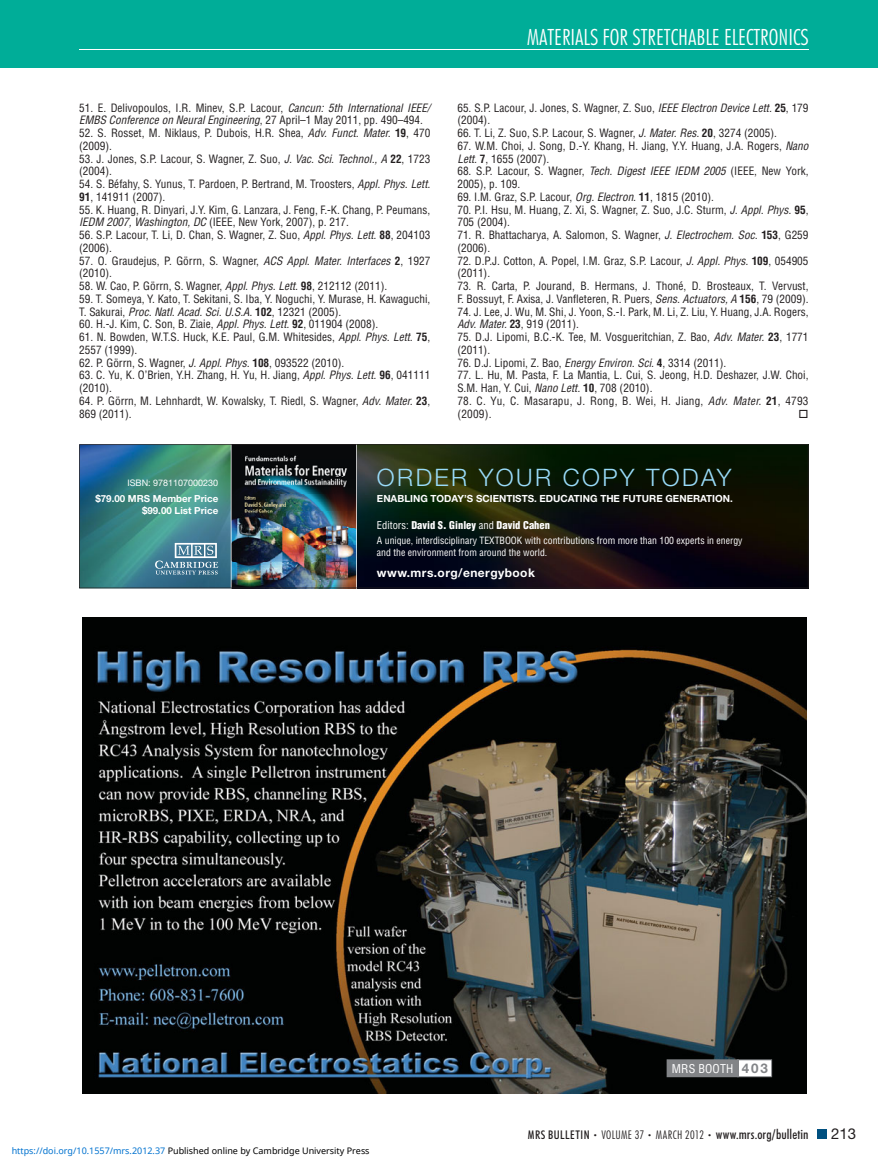
<style>
.page{position:relative;width:878px;height:1175px;background:#fff}
.page>*{position:absolute;margin:0;border:0;box-sizing:border-box;transform-origin:0 0}
.t1{font:300 24px "Helvetica Neue LT Std";letter-spacing:.1em;color:#99dbf9}
.t2{font:300 condensed 22.5px "Futura BT";color:#fff}
.t3{font:15px "Helvetica Neue LT Std";color:#231f20}
.t4{font:500 condensed 13.5px "Futura BT";letter-spacing:.01em;color:#231f20}
.t5{font:700 12px "Helvetica Neue LT Std";letter-spacing:.035em;color:#fff}
.t6{font:condensed 11.85px "Helvetica LT Std";letter-spacing:.01em;color:#fff}
.t7{font:condensed 11.25px/12.8px "Helvetica LT Std";color:#231f20}
.t8{font:condensed 11.25px/12.8px "Helvetica LT Std";letter-spacing:.02em;color:#231f20}
.t9{font:900 condensed 10.5px "Helvetica LT Std";color:#fff}
.t10{font:700 9.9px "Helvetica Neue LT Std";color:#fff}
.t11{font:condensed 9.75px/11.7px "Helvetica LT Std";color:#fff}
.t12{font:700 9.75px/11.7px "Helvetica Neue LT Std";color:#fff;text-align:right}
.t13{font:9px "Noto Sans";color:#000}
.t14{font:9px "Helvetica Neue LT Std";color:#fff}
.s1{font-style:italic}
.s2{font-weight:700}
.s3{font-weight:400}
.s4{font-family:"Helvetica Neue LT Std";font-weight:700;font-stretch:normal;font-size:13.35px;color:#828487}
.s5{font-size:12px}
.s6{font-weight:300;font-size:7.5px}
.s7{font-weight:300;font-size:12px}
.s8{color:#0172cf}
</style>
<div class="page">
<div style="left:0;top:0;width:878px;height:68px;background:#00ad98"></div>
<hr style="left:79px;top:50px;width:729px;height:1px;background:#fff">
<div style="left:817px;top:1130px;width:9px;height:8px;background:#005080"></div>
<img style="left:82px;top:617px;width:724px;height:476px">
<div style="left:737px;top:1059px;width:34px;height:17px;background:#fff"></div>
<div style="left:737px;top:1059px;width:35px;height:18px;border:1px solid #828487"></div>
<div style="left:667px;top:1059px;width:71px;height:17px;background:#828487"></div>
<div style="left:666px;top:1059px;width:72px;height:18px;border:1px solid #828487"></div>
<img style="left:79px;top:444px;width:729px;height:144px">
<p class="t7" style="left:79px;top:103px;width:352px">51. E. Delivopoulos , I.R. Minev , S.P. Lacour , <span class="s1">Cancun: 5th International IEEE/<br>EMBS Conference on Neural Engineering</span> , 27 April–1 May 2011 , pp. 490 – 494 .</p>
<p class="t7" style="left:79px;top:128px;width:352px">52. S. Rosset , M. Niklaus , P. Dubois , H.R. Shea , <span class="s1">Adv. Funct. Mater.</span> <span class="s2">19</span> , 470 ( 2009 ).</p>
<p class="t7" style="left:79px;top:154px;width:352px">53. J. Jones , S.P. Lacour , S. Wagner , Z. Suo , <span class="s1">J. Vac. Sci. Technol., A</span> <span class="s2">22</span> , 1723 ( 2004 ).</p>
<p class="t7" style="left:79px;top:179px;width:352px">54. S. Béfahy , S. Yunus , T. Pardoen , P. Bertrand , M. Troosters , <span class="s1">Appl. Phys. Lett.<br></span><span class="s2">91</span> , 141911 ( 2007 ).</p>
<p class="t7" style="left:79px;top:205px;width:353px">55. K. Huang , R. Dinyari , J.Y. Kim , G. Lanzara , J. Feng , F.-K. Chang , P. Peumans ,<br><span class="s1">IEDM 2007, Washington, DC</span> ( IEEE , New York , 2007 ), p. 217 .</p>
<p class="t7" style="left:79px;top:230px;width:353px">56. S.P. Lacour , T. Li , D. Chan , S. Wagner , Z. Suo , <span class="s1">Appl. Phys. Lett.</span> <span class="s2">88</span> , 204103 ( 2006 ).</p>
<p class="t7" style="left:79px;top:256px;width:353px">57. O. Graudejus , P. Görrn , S. Wagner , <span class="s1">ACS Appl. Mater. Interfaces</span> <span class="s2">2</span> , 1927 ( 2010 ).</p>
<p class="t7" style="left:79px;top:281px;width:309px">58. W. Cao , P. Görrn , S. Wagner , <span class="s1">Appl. Phys. Lett.</span> <span class="s2">98</span> , 212112 ( 2011 ).</p>
<p class="t7" style="left:79px;top:294px;width:353px">59. T. Someya , Y. Kato , T. Sekitani , S. Iba , Y. Noguchi , Y. Murase , H. Kawaguchi ,<br>T. Sakurai , <span class="s1">Proc. Natl. Acad. Sci. U.S.A.</span> <span class="s2">102</span> , 12321 ( 2005 ).</p>
<p class="t7" style="left:79px;top:319px;width:301px">60. H.-J. Kim , C. Son , B. Ziaie , <span class="s1">Appl. Phys. Lett.</span> <span class="s2">92</span> , 011904 ( 2008 ).</p>
<p class="t7" style="left:79px;top:332px;width:352px">61. N. Bowden , W.T.S. Huck , K.E. Paul , G.M. Whitesides , <span class="s1">Appl. Phys. Lett.</span> <span class="s2">75</span> ,<br>2557 ( 1999 ).</p>
<p class="t7" style="left:79px;top:358px;width:266px">62. P. Görrn , S. Wagner , <span class="s1">J. Appl. Phys.</span> <span class="s2">108</span> , 093522 ( 2010 ).</p>
<p class="t7" style="left:79px;top:370px;width:353px">63. C. Yu , K. O’Brien , Y.H. Zhang , H. Yu , H. Jiang , <span class="s1">Appl. Phys. Lett.</span> <span class="s2">96</span> , 041111 ( 2010 ).</p>
<p class="t7" style="left:79px;top:396px;width:353px">64. P. Görrn , M. Lehnhardt , W. Kowalsky , T. Riedl , S. Wagner , <span class="s1">Adv. Mater.</span> <span class="s2">23</span> ,<br>869 ( 2011 ).</p>
<h2 class="t2" style="left:527px;top:29px;width:283px">MATERIALS FOR STRETCHABLE ELECTRONICS</h2>
<p class="t7" style="left:457px;top:103px;width:352px">65. S.P. Lacour , J. Jones , S. Wagner , Z. Suo , <span class="s1">IEEE Electron Device Lett.</span> <span class="s2">25</span> , 179 ( 2004 ).</p>
<p class="t7" style="left:457px;top:128px;width:321px">66. T. Li , Z. Suo , S.P. Lacour , S. Wagner , <span class="s1">J. Mater. Res.</span> <span class="s2">20</span> , 3274 ( 2005 ).</p>
<p class="t7" style="left:457px;top:141px;width:353px">67. W.M. Choi , J. Song , D.-Y. Khang , H. Jiang , Y.Y. Huang , J.A. Rogers , <span class="s1">Nano<br>Lett.</span> <span class="s2">7</span> , 1655 ( 2007 ).</p>
<p class="t7" style="left:457px;top:166px;width:353px">68. S.P. Lacour , S. Wagner , <span class="s1">Tech. Digest IEEE IEDM 2005</span> ( IEEE , New York ,<br>2005 ), p. 109 .</p>
<p class="t7" style="left:457px;top:192px;width:258px">69. I.M. Graz , S.P. Lacour , <span class="s1">Org. Electron.</span> <span class="s2">11</span> , 1815 ( 2010 ).</p>
<p class="t7" style="left:457px;top:205px;width:352px">70. P.I. Hsu , M. Huang , Z. Xi , S. Wagner , Z. Suo , J.C. Sturm , <span class="s1">J. Appl. Phys.</span> <span class="s2">95</span> ,<br>705 ( 2004 ).</p>
<p class="t7" style="left:457px;top:230px;width:352px">71. R. Bhattacharya , A. Salomon , S. Wagner , <span class="s1">J. Electrochem. Soc.</span> <span class="s2">153</span> , G259 ( 2006 ).</p>
<p class="t7" style="left:457px;top:256px;width:353px">72. D.P.J. Cotton , A. Popel , I.M. Graz , S.P. Lacour , <span class="s1">J. Appl. Phys.</span> <span class="s2">109</span> , 054905 ( 2011 ).</p>
<p class="t7" style="left:457px;top:281px;width:353px">73. R. Carta , P. Jourand , B. Hermans , J. Thoné , D. Brosteaux , T. Vervust ,<br>F. Bossuyt , F. Axisa , J. Vanfleteren , R. Puers , <span class="s1">Sens. Actuators, A</span> <span class="s2">156</span> , 79 ( 2009 ).</p>
<p class="t7" style="left:457px;top:307px;width:353px">74. J. Lee , J. Wu , M. Shi , J. Yoon , S.-I. Park , M. Li , Z. Liu , Y. Huang , J.A. Rogers ,<br><span class="s1">Adv. Mater.</span> <span class="s2">23</span> , 919 ( 2011 ).</p>
<p class="t7" style="left:457px;top:332px;width:352px">75. D.J. Lipomi , B.C.-K. Tee , M. Vosgueritchian , Z. Bao , <span class="s1">Adv. Mater.</span> <span class="s2">23</span> , 1771 ( 2011 ).</p>
<p class="t7" style="left:457px;top:358px;width:270px">76. D.J. Lipomi , Z. Bao , <span class="s1">Energy Environ. Sci.</span> <span class="s2">4</span> , 3314 ( 2011 ).</p>
<p class="t7" style="left:457px;top:370px;width:352px">77. L. Hu , M. Pasta , F. La Mantia , L. Cui , S. Jeong , H.D. Deshazer , J.W. Choi ,<br>S.M. Han , Y. Cui , <span class="s1">Nano Lett.</span> <span class="s2">10</span> , 708 ( 2010 ).</p>
<p class="t8" style="left:457px;top:396px;width:353px">78. C. Yu , C. Masarapu , J. Rong , B. Wei , H. Jiang , <span class="s1">Adv. Mater.</span> <span class="s2">21</span> , 4793 ( 2009 ).</p>
<p class="t14" style="left:127px;top:477px;width:92px">ISBN: 9781107000230</p>
<p class="t12" style="left:95px;top:494px;width:124px">$79.00 MRS Member Price $99.00 List Price</p>
<h1 class="t1" style="left:377px;top:464px;width:356px">ORDER YOUR COPY TODAY</h1>
<p class="t10" style="left:377px;top:495px;width:357px">ENABLING TODAY’S SCIENTISTS. EDUCATING THE FUTURE GENERATION.</p>
<p class="t9" style="left:377px;top:519px;width:174px"><span class="s3">Editors:</span> David S. Ginley <span class="s3">and</span> David Cahen</p>
<p class="t11" style="left:377px;top:536px;width:367px">A unique, interdisciplinary TEXTBOOK with contributions from more than 100 experts in energy and the environment from around the world.</p>
<p class="t5" style="left:377px;top:568px;width:159px">www.mrs.org/energybook</p>
<p class="t6" style="left:672px;top:1064px;width:97px">MRS BOOTH <span class="s4">403</span></p>
<p class="t4" style="left:528px;top:1129px;width:282px"><span class="s5">MRS BULLETIN</span> <span class="s6">•</span> <span class="s7">VOLUME 37</span> <span class="s6">•</span> <span class="s7">MARCH 2012</span> <span class="s6">•</span> www.mrs.org/bulletin</p>
<h3 class="t3" style="left:831px;top:1128px;width:27px">213</h3>
<p class="t13" style="left:12px;top:1143px;width:359px"><span class="s8">https://doi.org/10.1557/mrs.2012.37</span> Published online by Cambridge University Press</p>
</div>
